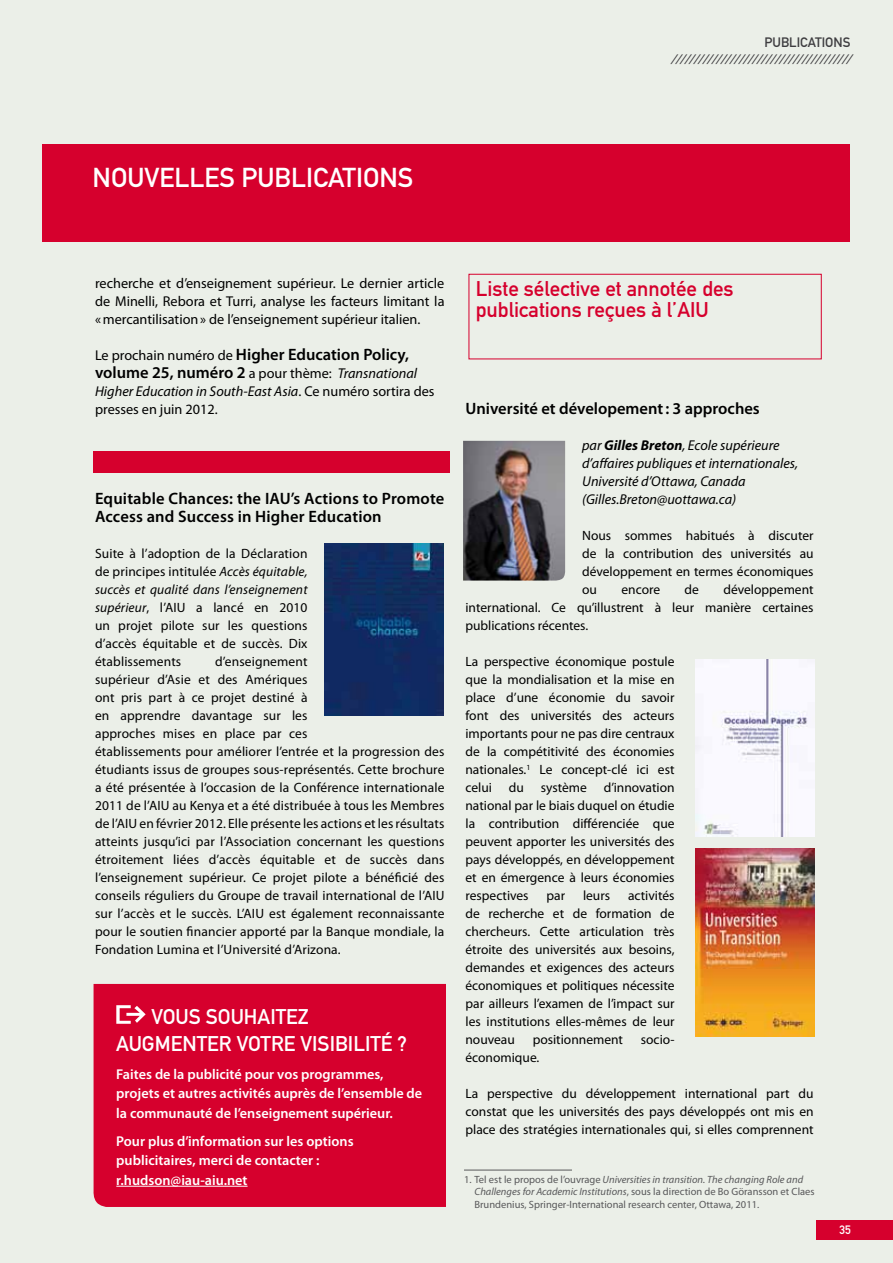
<style>
.page{position:relative;width:893px;height:1263px;background:#ebefe8}
.page>*{position:absolute;margin:0;border:0;box-sizing:border-box;transform-origin:0 0}
.t1{font:27px "DIN Mittelschrift Std";color:#fff}
.t2{font:21px/21px "DIN Mittelschrift Std";color:#d6002d}
.t3{font:21px "DIN Mittelschrift Std";color:#fff}
.t4{font:600 16.5px/18px "Myriad Pro";color:#000}
.t5{font:14.25px/18px "Myriad Pro";color:#000;text-align:justify}
.t6{font:600 14.25px/19.5px "Myriad Pro";color:#fff}
.t7{font:italic 14.25px/18px "Myriad Pro";color:#000}
.t8{font:13.5px/18px "Myriad Pro";letter-spacing:.01em;color:#000;text-align:justify}
.t9{font:italic 13.5px "DIN Mittelschrift Std";color:#3e3d40}
.t10{font:13.5px "DIN Mittelschrift Std";color:#3e3d40}
.t11{font:12px "DIN Mittelschrift Std";color:#fff}
.t12{font:10.5px/12.6px "Myriad Pro";color:#58585a}
.s1{font-weight:400;font-size:14.25px}
.s2{font-weight:400;font-style:italic;font-size:14.25px}
.s3{font-style:italic}
.s4{font-weight:700}
</style>
<div class="page">
<hr style="left:464px;top:1170px;width:108px;height:1px;background:#58585a">
<div style="left:816px;top:1220px;width:77px;height:20px;background:#d6002d"></div>
<img style="left:325px;top:544px;width:119px;height:171px">
<img style="left:696px;top:659px;width:119px;height:177px">
<div style="left:469px;top:274px;width:353px;height:85px;border:1px solid #d6002d"></div>
<img style="left:696px;top:849px;width:119px;height:188px">
<div style="left:43px;top:145px;width:807px;height:97px;background:#d6002d"></div>
<img style="left:463px;top:441px;width:102px;height:139px">
<div style="left:93px;top:984px;width:353px;height:223px;background:#d6002d"></div>
<hr style="left:116px;top:1186px;width:132px;height:1px;background:#fff">
<svg style="left:116px;top:1005px;width:30px;height:19px"></svg>
<div style="left:94px;top:451px;width:356px;height:21px;background:#d6002d"></div>
<p class="t10" style="left:764px;top:34px;width:33px">PUBLICATIONS</p>
<p class="t9" style="left:671px;top:51px;width:187px">////////////////////////////////////////</p>
<h1 class="t1" style="left:93px;top:161px;width:322px">NOUVELLES PUBLICATIONS</h1>
<p class="t5" style="left:95px;top:274px;width:351px">recherche et d’enseignement supérieur. Le dernier article de Minelli, Rebora et Turri, analyse les facteurs limitant la «mercantilisation» de l’enseignement supérieur italien.</p>
<p class="t4" style="left:95px;top:345px;width:324px"><span class="s1">Le prochain numéro de</span> Higher Education Policy, volume 25, numéro 2 <span class="s1">a pour thème:</span> <span class="s2">Transnational</span></p>
<p class="t5" style="left:95px;top:382px;width:341px"><span class="s3">Higher Education in South-East Asia</span>. Ce numéro sortira des presses en juin 2012.</p>
<p class="t4" style="left:95px;top:489px;width:351px">Equitable Chances: the IAU’s Actions to Promote<br>Access and Success in Higher Education</p>
<p class="t8" style="left:95px;top:544px;width:214px">Suite à l’adoption de la Déclaration de principes intitulée <span class="s3">Accès équitable, succès et qualité dans l’enseignement supérieur</span>, l’AIU a lancé en 2010 un projet pilote sur les questions d’accès équitable et de succès. Dix établissements</p>
<p class="t8" style="left:95px;top:652px;width:351px;text-align:left;text-indent:120px">d’enseignement<br>supérieur d’Asie et des Amériques<br>ont pris part à ce projet destiné à<br>en apprendre davantage sur les<br>approches mises en place par ces<br>établissements pour améliorer l’entrée et la progression des étudiants issus de groupes sous-représentés. Cette brochure a été présentée à l’occasion de la Conférence internationale 2011 de l’AIU au Kenya et a été distribuée à tous les Membres de l’AIU en février 2012. Elle présente les actions et les résultats atteints jusqu’ici par l’Association concernant les questions étroitement liées d’accès équitable et de succès dans l’enseignement supérieur. Ce projet pilote a bénéficié des conseils réguliers du Groupe de travail international de l’AIU sur l’accès et le succès. L’AIU est également reconnaissante pour le soutien financier apporté par la Banque mondiale, la Fondation Lumina et l’Université d’Arizona.</p>
<h2 class="t3" style="left:151px;top:1004px;width:25px">VOUS</h2>
<h2 class="t3" style="left:206px;top:1004px;width:13px">SOUHAITEZ</h2>
<h2 class="t3" style="left:116px;top:1031px;width:14px">AUGMENTER</h2>
<h2 class="t3" style="left:237px;top:1031px;width:13px">VOTRE</h2>
<h2 class="t3" style="left:301px;top:1031px;width:10px">VISI</h2>
<h2 class="t3" style="left:335px;top:1031px;width:23px">BILITÉ</h2>
<h2 class="t3" style="left:398px;top:1031px;width:11px">?</h2>
<p class="t6" style="left:116px;top:1064px;width:307px">Faites de la publicité pour vos programmes, projets et autres activités auprès de l’ensemble de la communauté de l’enseignement supérieur.</p>
<p class="t6" style="left:116px;top:1131px;width:239px">Pour plus d’information sur les options publicitaires, merci de contacter : r.hudson@iau-aiu.net</p>
<h2 class="t2" style="left:476px;top:278px;width:259px">LISTE SÉLECTIVE ET ANNOTÉE DES<br>PUBLICATIONS REÇUES À L’AIU</h2>
<p class="t4" style="left:465px;top:399px;width:296px">Université et dévelopement: 3 approches</p>
<p class="t7" style="left:582px;top:436px;width:217px">par <span class="s4">Gilles Breton</span>, Ecole supérieure d’affaires publiques et internationales, Université d’Ottawa, Canada (Gilles.Breton@uottawa.ca)</p>
<p class="t8" style="left:582px;top:526px;width:233px">Nous sommes habitués à discuter de la contribution des universités au développement en termes économiques ou</p>
<p class="t8" style="left:465px;top:580px;width:350px;text-indent:258px">développement international. Ce qu’illustrent à leur manière certaines publications récentes.</p>
<p class="t8" style="left:465px;top:652px;width:211px">La perspective économique postule que la mondialisation et la mise en place d’une économie du savoir font des universités des acteurs importants pour ne pas dire centraux de la compétitivité des économies nationales.<sup>1</sup> Le concept-clé ici est celui du système d’innovation national par le biais duquel on étudie la contribution différenciée que peuvent apporter les universités des pays développés, en développement et en émergence à leurs économies respectives</p>
<p class="t8" style="left:621px;top:580px;width:40px">encore</p>
<p class="t8" style="left:685px;top:580px;width:16px">de</p>
<p class="t8" style="left:547px;top:886px;width:20px">par</p>
<p class="t8" style="left:583px;top:886px;width:29px">leurs</p>
<p class="t8" style="left:465px;top:886px;width:211px;text-indent:163px">activités de recherche et de formation de chercheurs. Cette articulation très étroite des universités aux besoins, demandes et exigences des acteurs économiques et politiques nécessite par ailleurs l’examen de l’impact sur les institutions elles-mêmes de leur nouveau</p>
<p class="t8" style="left:533px;top:1030px;width:92px">positionnement</p>
<p class="t8" style="left:641px;top:1030px;width:35px">socio-</p>
<p class="t8" style="left:465px;top:1048px;width:75px">économique.</p>
<p class="t8" style="left:465px;top:1084px;width:350px">La perspective du développement international part du constat que les universités des pays développés ont mis en place des stratégies internationales qui, si elles comprennent</p>
<p class="t12" style="left:474px;top:1173px;width:342px;text-indent:-10px">1. Tel est le propos de l’ouvrage <span class="s3">Universities in transition. The changing Role and<br>Challenges for Academic Institutions</span>, sous la direction de Bo Göransson et Claes<br>Brundenius, Springer-International research center, Ottawa, 2011.</p>
<p class="t11" style="left:839px;top:1223px;width:13px">35</p>
</div>
